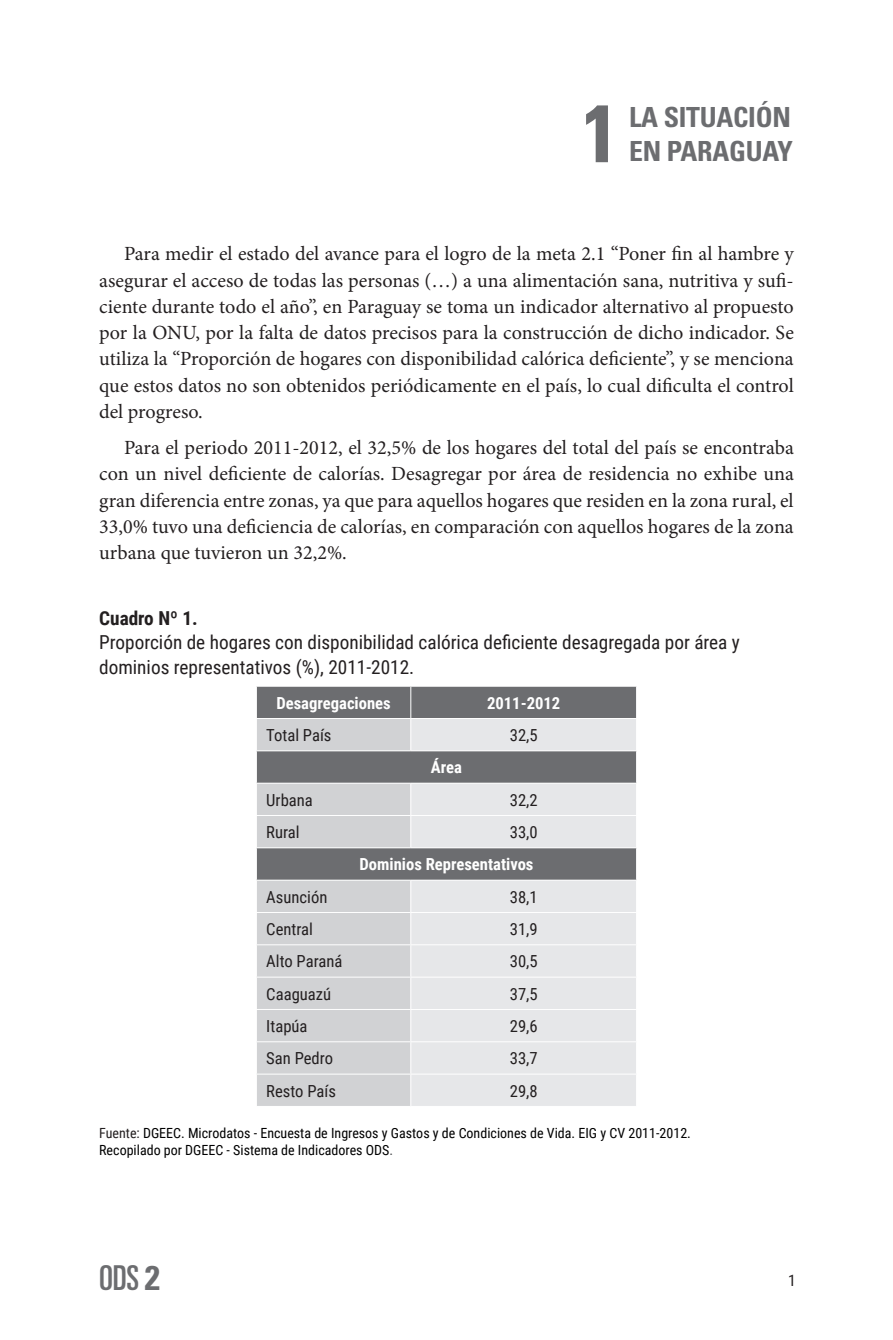
<style>
.page{position:relative;width:893px;height:1340px;background:#fff}
.page>*{position:absolute;margin:0;border:0;box-sizing:border-box;transform-origin:0 0}
.t1{font:700 condensed 81.38px "Univers";color:#6c6d70}
.t2{font:ultra-condensed 34.3px "Univers";color:#6c6d70}
.t3{font:700 condensed 27.65px/33.2px "Univers";letter-spacing:-.01em;color:#6c6d70}
.t4{font:20.12px/26.2px "Minion Pro";color:#231f20;text-align:justify}
.t5{font:19.25px/24.5px "Roboto Condensed";color:#231f20}
.t6{font:700 19.25px "Roboto Condensed";color:#231f20}
.t7{font:16.62px "Roboto Condensed";color:#231f20}
.t8{font:700 16.62px "Roboto Condensed";color:#fff}
.t9{font:15.75px "Roboto Condensed";color:#231f20}
.t10{font:14px/16.8px "Roboto Condensed";color:#000001}
.s1{color:#231f20}
.s2{color:#4b4e50}
.s3{font-weight:700;font-stretch:condensed}
</style>
<div class="page">
<div style="left:257px;top:686px;width:379px;height:32px;background:#6c6d70"></div>
<svg style="left:257px;top:719px;width:154px;height:386px;background:#c0c1c4"></svg>
<svg style="left:411px;top:719px;width:225px;height:386px;background:#d2d3d5"></svg>
<hr style="left:410px;top:686px;width:1px;height:32px;background:#fff">
<hr style="left:410px;top:719px;width:1px;height:31px;background:#fff">
<hr style="left:256px;top:750px;width:155px;height:1px;background:#fff">
<hr style="left:411px;top:750px;width:226px;height:1px;background:#fff">
<hr style="left:256px;top:782px;width:155px;height:1px;background:#fff">
<hr style="left:411px;top:782px;width:226px;height:1px;background:#fff">
<hr style="left:410px;top:783px;width:1px;height:32px;background:#fff">
<hr style="left:256px;top:815px;width:155px;height:1px;background:#fff">
<hr style="left:411px;top:815px;width:226px;height:1px;background:#fff">
<hr style="left:410px;top:816px;width:1px;height:31px;background:#fff">
<hr style="left:256px;top:847px;width:155px;height:1px;background:#fff">
<hr style="left:411px;top:847px;width:226px;height:1px;background:#fff">
<hr style="left:256px;top:879px;width:155px;height:1px;background:#fff">
<hr style="left:411px;top:879px;width:226px;height:1px;background:#fff">
<hr style="left:410px;top:880px;width:1px;height:32px;background:#fff">
<hr style="left:256px;top:912px;width:155px;height:1px;background:#fff">
<hr style="left:411px;top:912px;width:226px;height:1px;background:#fff">
<hr style="left:410px;top:912px;width:1px;height:32px;background:#fff">
<hr style="left:256px;top:944px;width:155px;height:1px;background:#fff">
<hr style="left:411px;top:944px;width:226px;height:1px;background:#fff">
<hr style="left:410px;top:945px;width:1px;height:31px;background:#fff">
<hr style="left:256px;top:976px;width:155px;height:1px;background:#fff">
<hr style="left:411px;top:976px;width:226px;height:1px;background:#fff">
<hr style="left:410px;top:977px;width:1px;height:32px;background:#fff">
<hr style="left:256px;top:1009px;width:155px;height:1px;background:#fff">
<hr style="left:411px;top:1009px;width:226px;height:1px;background:#fff">
<hr style="left:410px;top:1009px;width:1px;height:32px;background:#fff">
<hr style="left:256px;top:1041px;width:155px;height:1px;background:#fff">
<hr style="left:411px;top:1041px;width:226px;height:1px;background:#fff">
<hr style="left:410px;top:1042px;width:1px;height:31px;background:#fff">
<hr style="left:256px;top:1073px;width:155px;height:1px;background:#fff">
<hr style="left:411px;top:1073px;width:226px;height:1px;background:#fff">
<hr style="left:410px;top:1074px;width:1px;height:31px;background:#fff">
<h1 class="t1" style="left:582px;top:83px;width:38px">1</h1>
<h3 class="t3" style="left:629px;top:100px;width:165px">LA SITUACIÓN<br>EN PARAGUAY</h3>
<p class="t4" style="left:99px;top:241px;width:696px;text-indent:25px">Para medir el estado del avance para el logro de la meta 2.1 “Poner fin al hambre y asegurar el acceso de todas las personas (…) a una alimentación sana, nutritiva y sufi&shy;ciente durante todo el año”, en Paraguay se toma un indicador alternativo al propuesto por la ONU, por la falta de datos precisos para la construcción de dicho indicador. Se utiliza la “Proporción de hogares con disponibilidad calórica deficiente”, y se menciona que estos datos no son obtenidos periódicamente en el país, lo cual dificulta el control del progreso.</p>
<p class="t4" style="left:99px;top:434px;width:696px;text-indent:25px">Para el periodo 2011-2012, el 32,5% de los hogares del total del país se encontraba con un nivel deficiente de calorías. Desagregar por área de residencia no exhibe una gran diferencia entre zonas, ya que para aquellos hogares que residen en la zona rural, el 33,0% tuvo una deficiencia de calorías, en comparación con aquellos hogares de la zona urbana que tuvieron un 32,2%.</p>
<p class="t6" style="left:99px;top:604px;width:100px">Cuadro Nº 1.</p>
<p class="t5" style="left:99px;top:629px;width:642px">Proporción de hogares con disponibilidad calórica deficiente desagregada por área y dominios representativos (%), 2011-2012.</p>
<p class="t8" style="left:276px;top:691px;width:116px">Desagregaciones</p>
<p class="t8" style="left:487px;top:691px;width:75px">2011-2012</p>
<p class="t7" style="left:266px;top:723px;width:67px">Total País</p>
<p class="t7" style="left:510px;top:723px;width:29px">32,5</p>
<p class="t8" style="left:431px;top:755px;width:33px">Área</p>
<p class="t7" style="left:266px;top:788px;width:48px">Urbana</p>
<p class="t7" style="left:510px;top:788px;width:29px">32,2</p>
<p class="t7" style="left:266px;top:820px;width:35px">Rural</p>
<p class="t7" style="left:510px;top:820px;width:29px">33,0</p>
<p class="t8" style="left:359px;top:852px;width:176px">Dominios Representativos</p>
<p class="t7" style="left:266px;top:885px;width:63px">Asunción</p>
<p class="t7" style="left:510px;top:885px;width:29px">38,1</p>
<p class="t7" style="left:266px;top:917px;width:48px">Central</p>
<p class="t7" style="left:510px;top:917px;width:29px">31,9</p>
<p class="t7" style="left:266px;top:949px;width:78px">Alto Paraná</p>
<p class="t7" style="left:510px;top:949px;width:29px">30,5</p>
<p class="t7" style="left:266px;top:982px;width:66px">Caaguazú</p>
<p class="t7" style="left:510px;top:982px;width:29px">37,5</p>
<p class="t7" style="left:266px;top:1014px;width:43px">Itapúa</p>
<p class="t7" style="left:510px;top:1014px;width:29px">29,6</p>
<p class="t7" style="left:266px;top:1046px;width:68px">San Pedro</p>
<p class="t7" style="left:510px;top:1046px;width:29px">33,7</p>
<p class="t7" style="left:266px;top:1079px;width:71px">Resto País</p>
<p class="t7" style="left:510px;top:1079px;width:29px">29,8</p>
<p class="t10" style="left:99px;top:1124px;width:593px"><span class="s1">Fuente:</span> DGEEC. Microdatos - Encuesta de Ingresos y Gastos y de Condiciones de Vida. EIG y CV 2011-2012.<br>Recopilado por DGEEC - Sistema de Indicadores ODS<span class="s2">.</span></p>
<h2 class="t2" style="left:99px;top:1258px;width:62px">ODS <span class="s3">2</span></h2>
<p class="t9" style="left:788px;top:1268px;width:9px">1</p>
</div>
